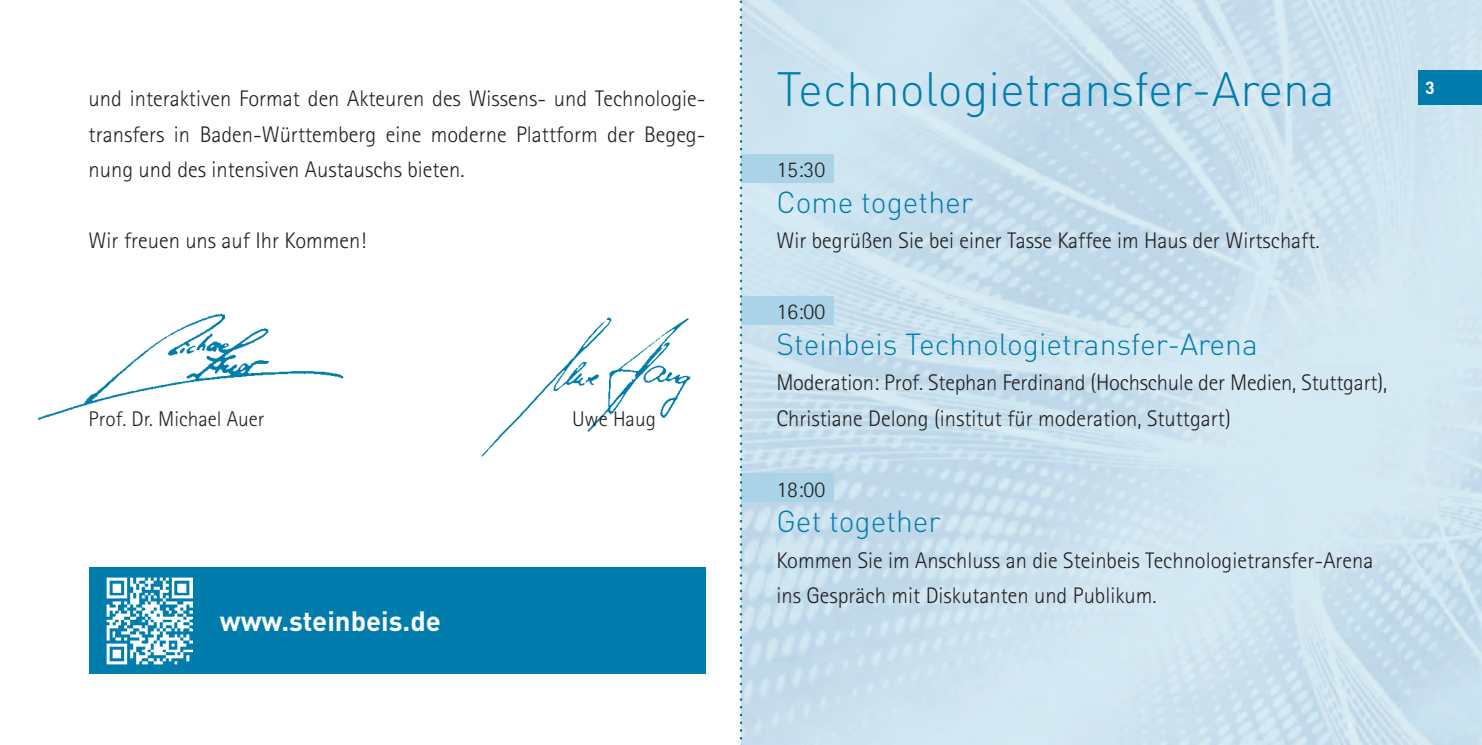
<style>
.page{position:relative;width:1482px;height:745px;background:#fff}
.page>*{position:absolute;margin:0;border:0;box-sizing:border-box;transform-origin:0 0}
.t1{font:300 47.5px "DINOT";color:#007dad}
.t2{font:300 30px "DINOT";color:#007dad}
.t3{font:700 27.5px "DINOT";color:#fff}
.t4{font:300 22.5px/35.5px "Rotis Sans Serif";color:#231f20}
.t5{font:300 21.25px "Rotis Sans Serif";color:#231f20}
.t6{font:700 17.5px "DINOT";color:#fff}
</style>
<div class="page">
<img style="left:742px;top:0;width:739px;height:744px">
<div style="left:741px;top:154px;width:92px;height:28px;background:#aad3e7"></div>
<div style="left:741px;top:296px;width:92px;height:28px;background:#aad3e7"></div>
<div style="left:741px;top:473px;width:92px;height:28px;background:#aad3e7"></div>
<div style="left:89px;top:567px;width:616px;height:106px;background:#007dad"></div>
<img style="left:37px;top:313px;width:307px;height:107px">
<img style="left:481px;top:317px;width:210px;height:140px">
<img style="left:106px;top:577px;width:87px;height:86px">
<svg style="left:739px;top:0;width:3px;height:745px"></svg>
<div style="left:1417px;top:71px;width:64px;height:34px;background:#007dad"></div>
<p class="t4" style="left:89px;top:81px;width:618px;text-align:justify">und interaktiven Format den Akteuren des Wissens- und Technologie&shy;transfers in Baden-Württemberg eine moderne Plattform der Begeg&shy;nung und des intensiven Austauschs bieten.</p>
<p class="t4" style="left:89px;top:223px;width:279px">Wir freuen uns auf Ihr Kommen!</p>
<p class="t5" style="left:89px;top:406px;width:177px">Prof. Dr. Michael Auer</p>
<p class="t5" style="left:572px;top:406px;width:85px">Uwe Haug</p>
<p class="t3" style="left:220px;top:603px;width:222px">www.steinbeis.de</p>
<h1 class="t1" style="left:776px;top:60px;width:559px">Technologietransfer-Arena</h1>
<p class="t4" style="left:776px;top:152px;width:50px">15:30</p>
<h2 class="t2" style="left:776px;top:183px;width:198px">Come together</h2>
<p class="t4" style="left:776px;top:223px;width:544px">Wir begrüßen Sie bei einer Tasse Kaffee im Haus der Wirtschaft.</p>
<p class="t4" style="left:776px;top:294px;width:50px">16:00</p>
<h2 class="t2" style="left:776px;top:325px;width:483px">Steinbeis Technologietransfer-Arena</h2>
<p class="t4" style="left:776px;top:364px;width:612px">Moderation: Prof. Stephan Ferdinand (Hochschule der Medien, Stuttgart),<br>Christiane Delong (institut für moderation, Stuttgart)</p>
<p class="t4" style="left:776px;top:471px;width:50px">18:00</p>
<h2 class="t2" style="left:776px;top:502px;width:166px">Get together</h2>
<p class="t4" style="left:776px;top:542px;width:598px">Kommen Sie im Anschluss an die Steinbeis Technologietransfer-Arena ins Gespräch mit Diskutanten und Publikum.</p>
<p class="t6" style="left:1424px;top:76px;width:11px">3</p>
</div>
